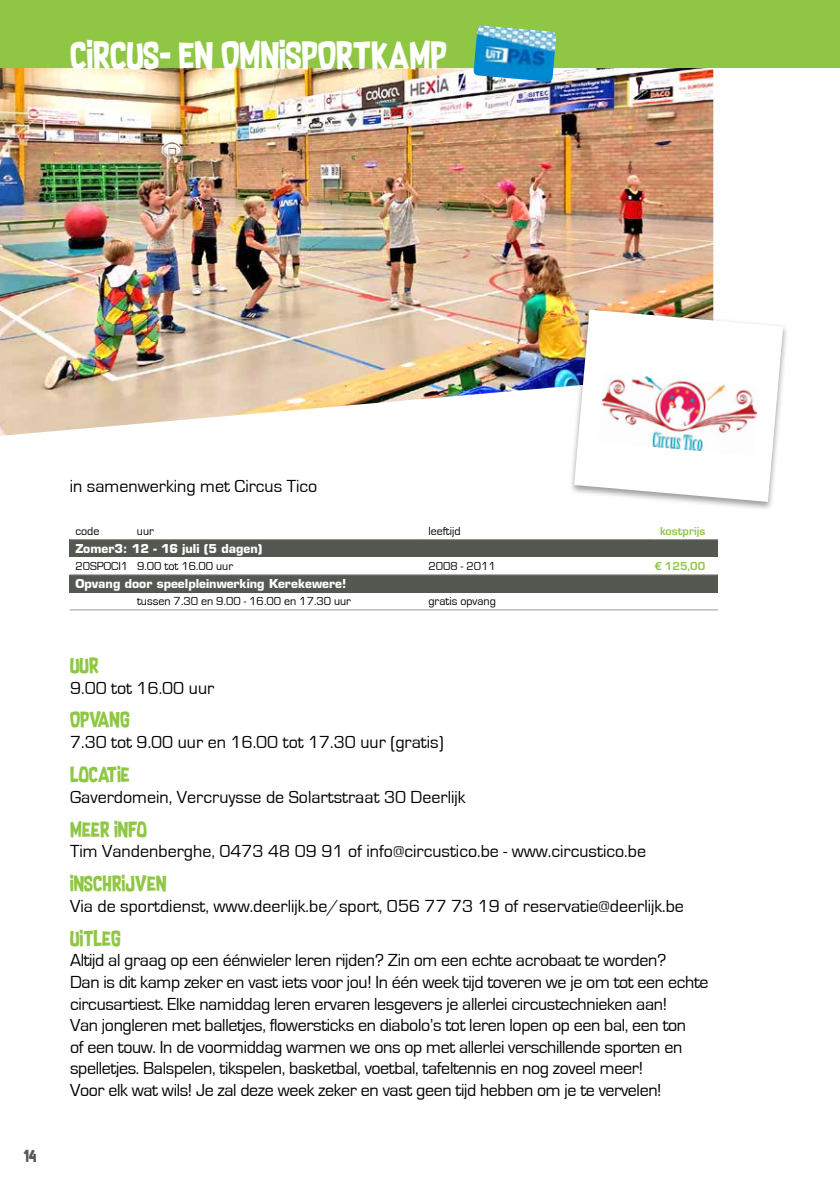
<style>
.page{position:relative;width:840px;height:1191px;background:#fff}
.page>*{position:absolute;margin:0;border:0;box-sizing:border-box;transform-origin:0 0}
.t1{font:32px "Supersonic Rocketship";color:#fff}
.t2{font:18px/21.6px "Eurostile";letter-spacing:-.02em;color:#000}
.t3{font:18px "Eurostile";color:#000}
.t4{font:18px "Supersonic Rocketship";color:#8fc745}
.t5{font:14px "Supersonic Rocketship";color:#535851}
.t6{font:12px "Eurostile";color:#000}
.t7{font:700 12px "Eurostile LT Std";color:#fff}
.t8{font:700 12px "Eurostile";color:#8fc745}
</style>
<div class="page">
<img style="left:0;top:67px;width:712px;height:369px">
<div style="left:0;top:0;width:839px;height:67px;background:#8fc745"></div>
<div style="left:568px;top:307px;width:220px;height:204px;background:#000;opacity:.4"></div>
<svg style="left:572px;top:308px;width:212px;height:195px"></svg>
<div style="left:70px;top:539px;width:647px;height:18px;background:#535851"></div>
<div style="left:70px;top:575px;width:647px;height:17px;background:#535851"></div>
<hr style="left:70px;top:574px;width:61px;height:1px;background:#999a94">
<hr style="left:131px;top:574px;width:291px;height:1px;background:#999a94">
<hr style="left:422px;top:574px;width:226px;height:1px;background:#999a94">
<hr style="left:648px;top:574px;width:69px;height:1px;background:#999a94">
<hr style="left:70px;top:609px;width:61px;height:1px;background:#999a94">
<hr style="left:131px;top:609px;width:291px;height:1px;background:#999a94">
<hr style="left:422px;top:609px;width:226px;height:1px;background:#999a94">
<hr style="left:648px;top:609px;width:69px;height:1px;background:#999a94">
<hr style="left:70px;top:539px;width:61px;height:1px;background:#999a94">
<hr style="left:131px;top:539px;width:291px;height:1px;background:#999a94">
<hr style="left:422px;top:539px;width:226px;height:1px;background:#999a94">
<hr style="left:648px;top:539px;width:69px;height:1px;background:#999a94">
<img style="left:473px;top:26px;width:83px;height:56px">
<h1 class="t1" style="left:70px;top:30px;width:378px">CIRCUS- EN OMNISPORTKAMP</h1>
<p class="t5" style="left:23px;top:1145px;width:14px">14</p>
<p class="t3" style="left:70px;top:477px;width:249px">in samenwerking met Circus Tico</p>
<p class="t6" style="left:75px;top:524px;width:26px">code</p>
<p class="t6" style="left:137px;top:524px;width:18px">uur</p>
<p class="t6" style="left:428px;top:524px;width:34px">leeftijd</p>
<p class="t8" style="left:659px;top:522px;width:47px">kostprijs</p>
<p class="t7" style="left:75px;top:541px;width:188px">Zomer3: 12 - 16 juli (5 dagen)</p>
<p class="t6" style="left:75px;top:559px;width:159px">20SPOCI1 9.00 tot 16.00 uur</p>
<p class="t6" style="left:428px;top:559px;width:69px">2008 - 2011</p>
<p class="t8" style="left:654px;top:557px;width:52px">€ 125,00</p>
<p class="t7" style="left:75px;top:576px;width:272px">Opvang door speelpleinwerking Kerekewere!</p>
<p class="t6" style="left:137px;top:594px;width:215px">tussen 7.30 en 9.00 - 16.00 en 17.30 uur</p>
<p class="t6" style="left:428px;top:594px;width:69px">gratis opvang</p>
<p class="t4" style="left:70px;top:651px;width:30px">UUR</p>
<p class="t3" style="left:70px;top:678px;width:146px">9.00 tot 16.00 uur</p>
<p class="t4" style="left:70px;top:706px;width:61px">OPVANG</p>
<p class="t3" style="left:70px;top:732px;width:375px">7.30 tot 9.00 uur en 16.00 tot 17.30 uur (gratis)</p>
<p class="t4" style="left:70px;top:760px;width:61px">LOCATIE</p>
<p class="t3" style="left:70px;top:787px;width:397px">Gaverdomein, Vercruysse de Solartstraat 30 Deerlijk</p>
<p class="t4" style="left:70px;top:815px;width:78px">MEER INFO</p>
<p class="t3" style="left:70px;top:841px;width:577px">Tim Vandenberghe, 0473 48 09 91 of info@circustico.be - www.circustico.be</p>
<p class="t4" style="left:70px;top:869px;width:98px">INSCHRIJVEN</p>
<p class="t3" style="left:70px;top:896px;width:615px">Via de sportdienst, www.deerlijk.be/sport, 056 77 73 19 of reservatie@deerlijk.be</p>
<p class="t4" style="left:70px;top:924px;width:52px">UITLEG</p>
<p class="t2" style="left:70px;top:950px;width:639px">Altijd al graag op een éénwieler leren rijden? Zin om een echte acrobaat te worden?<br>Dan is dit kamp zeker en vast iets voor jou! In één week tijd toveren we je om tot een echte circusartiest. Elke namiddag leren ervaren lesgevers je allerlei circustechnieken aan!<br>Van jongleren met balletjes, flowersticks en diabolo’s tot leren lopen op een bal, een ton<br>of een touw. In de voormiddag warmen we ons op met allerlei verschillende sporten en spelletjes. Balspelen, tikspelen, basketbal, voetbal, tafeltennis en nog zoveel meer!<br>Voor elk wat wils! Je zal deze week zeker en vast geen tijd hebben om je te vervelen!</p>
</div>
